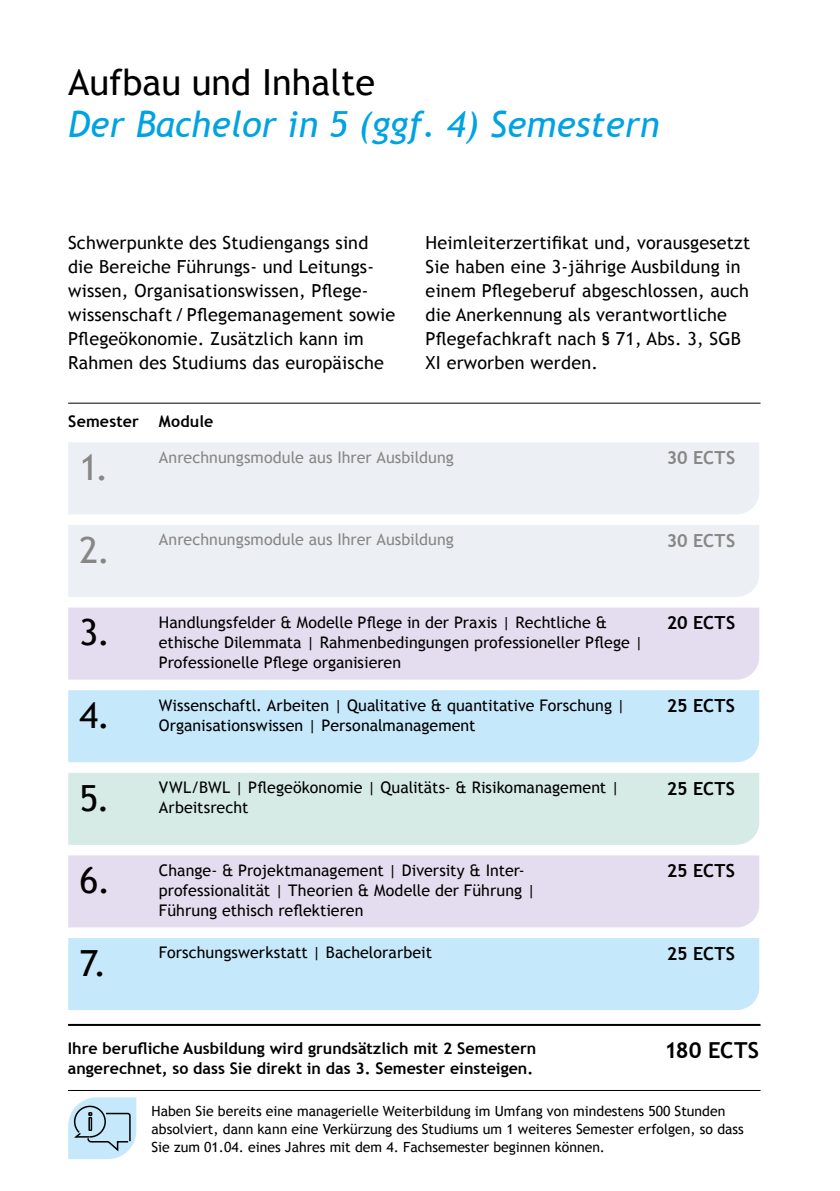
<style>
.page{position:relative;width:840px;height:1191px;background:#fff}
.page>*{position:absolute;margin:0;border:0;box-sizing:border-box;transform-origin:0 0}
.t1{font:italic 36px "Trebuchet MS";color:#00a3e2}
.t2{font:36px "Trebuchet MS";color:#000}
.t3{font:36px "Trebuchet MS";color:#878786}
.t4{font:700 22px "Trebuchet MS";letter-spacing:-.005em;color:#000}
.t5{font:18px/24px "Trebuchet MS";letter-spacing:.01em;color:#000}
.t6{font:700 18px "Trebuchet MS";letter-spacing:.01em;color:#000}
.t7{font:700 18px "Trebuchet MS";letter-spacing:.01em;color:#878786}
.t8{font:16px/20px "Trebuchet MS";letter-spacing:.005em;color:#000}
.t9{font:700 16px/20px "Trebuchet MS";color:#000}
.t10{font:16px "Trebuchet MS";letter-spacing:.005em;color:#878786}
.t11{font:14px/18px "Trebuchet MS";color:#000}
</style>
<div class="page">
<hr style="left:68px;top:1024px;width:692px;height:2px;background:#000">
<hr style="left:68px;top:1090px;width:692px;height:1px;background:#000">
<hr style="left:68px;top:403px;width:692px;height:1px;background:#000">
<div style="left:68px;top:442px;width:690px;height:72px;background:#eceff3"></div>
<div style="left:68px;top:525px;width:690px;height:72px;background:#eceff3"></div>
<div style="left:68px;top:607px;width:690px;height:72px;background:#e4ddef"></div>
<div style="left:68px;top:690px;width:690px;height:72px;background:#c6e8fb"></div>
<div style="left:68px;top:773px;width:690px;height:72px;background:#d6ebe6"></div>
<div style="left:68px;top:855px;width:690px;height:72px;background:#e4ddef"></div>
<div style="left:68px;top:938px;width:690px;height:72px;background:#c6e8fb"></div>
<svg style="left:68px;top:1097px;width:68px;height:62px;background:#b9d5e5"></svg>
<h1 class="t2" style="left:68px;top:61px;width:308px">Aufbau und Inhalte</h1>
<h1 class="t1" style="left:68px;top:110px;width:592px">Der Bachelor in 5 (ggf. 4) Semestern</h1>
<p class="t5" style="left:68px;top:231px;width:328px">Schwerpunkte des Studiengangs sind die Bereiche Führungs- und Leitungs&shy;wissen, Organisationswissen, Pflege&shy;wissenschaft / Pflegemanagement sowie Pflegeökonomie. Zusätzlich kann im Rahmen des Studiums das europäische</p>
<p class="t5" style="left:425px;top:231px;width:326px">Heimleiterzertifikat und, vorausgesetzt Sie haben eine 3-jährige Ausbildung in einem Pflegeberuf abgeschlossen, auch die Anerkennung als verantwortliche Pflegefachkraft nach § 71, Abs. 3, SGB XI erworben werden.</p>
<p class="t9" style="left:68px;top:411px;width:146px">Semester Module</p>
<h1 class="t3" style="left:80px;top:446px;width:31px">1.</h1>
<p class="t10" style="left:159px;top:447px;width:296px">Anrechnungsmodule aus Ihrer Ausbildung</p>
<p class="t7" style="left:666px;top:446px;width:70px">30 ECTS</p>
<h1 class="t3" style="left:80px;top:529px;width:32px">2.</h1>
<p class="t10" style="left:159px;top:530px;width:296px">Anrechnungsmodule aus Ihrer Ausbildung</p>
<p class="t7" style="left:666px;top:529px;width:70px">30 ECTS</p>
<h1 class="t2" style="left:80px;top:611px;width:32px">3.</h1>
<p class="t8" style="left:159px;top:612px;width:485px">Handlungsfelder &amp; Modelle Pflege in der Praxis | Rechtliche &amp; ethische Dilemmata | Rahmenbedingungen professioneller Pflege |<br>Professionelle Pflege organisieren</p>
<p class="t6" style="left:666px;top:612px;width:70px">20 ECTS</p>
<h1 class="t2" style="left:80px;top:694px;width:32px">4.</h1>
<p class="t8" style="left:159px;top:695px;width:467px">Wissenschaftl. Arbeiten | Qualitative &amp; quantitative Forschung |<br>Organisationswissen | Personalmanagement</p>
<p class="t6" style="left:666px;top:694px;width:70px">25 ECTS</p>
<h1 class="t2" style="left:80px;top:777px;width:32px">5.</h1>
<p class="t8" style="left:159px;top:777px;width:462px">VWL/BWL | Pflegeökonomie | Qualitäts- &amp; Risikomanagement |<br>Arbeitsrecht</p>
<p class="t6" style="left:666px;top:777px;width:70px">25 ECTS</p>
<h1 class="t2" style="left:80px;top:859px;width:32px">6.</h1>
<p class="t8" style="left:159px;top:860px;width:378px">Change- &amp; Projektmanagement | Diversity &amp; Inter&shy;professionalität | Theorien &amp; Modelle der Führung |<br>Führung ethisch reflektieren</p>
<p class="t6" style="left:666px;top:859px;width:70px">25 ECTS</p>
<h1 class="t2" style="left:80px;top:942px;width:29px">7.</h1>
<p class="t8" style="left:159px;top:943px;width:274px">Forschungswerkstatt | Bachelorarbeit</p>
<p class="t6" style="left:666px;top:942px;width:70px">25 ECTS</p>
<p class="t9" style="left:68px;top:1038px;width:470px">Ihre berufliche Ausbildung wird grundsätzlich mit 2 Semestern angerechnet, so dass Sie direkt in das 3. Semester einsteigen.</p>
<h2 class="t4" style="left:664px;top:1036px;width:96px">180 ECTS</h2>
<p class="t11" style="left:151px;top:1102px;width:593px">Haben Sie bereits eine managerielle Weiterbildung im Umfang von mindestens 500 Stunden absolviert, dann kann eine Verkürzung des Studiums um 1 weiteres Semester erfolgen, so dass<br>Sie zum 01.04. eines Jahres mit dem 4. Fachsemester beginnen können.</p>
</div>
